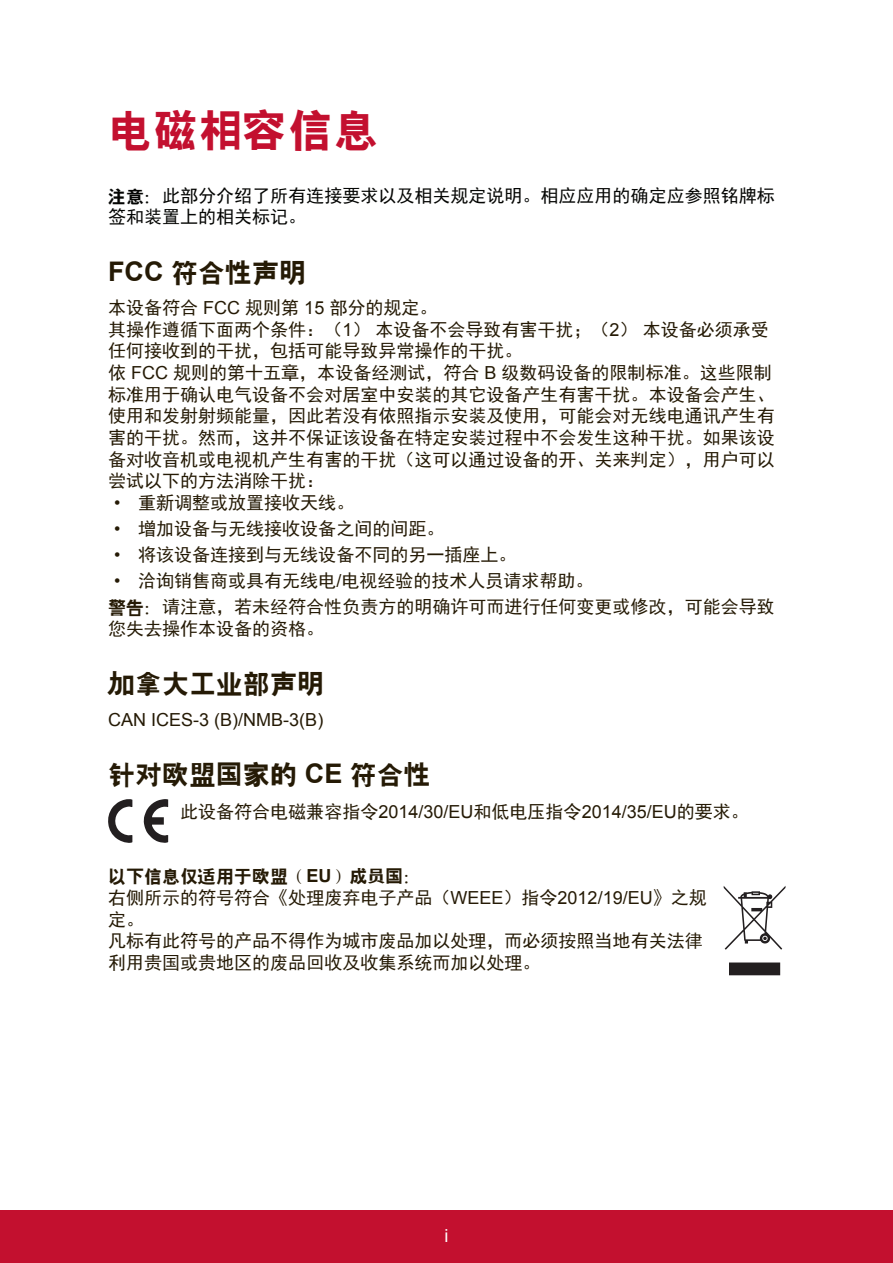
<style>
.page{position:relative;width:893px;height:1263px;background:#fff}
.page>*{position:absolute;margin:0;border:0;box-sizing:border-box;transform-origin:0 0}
.t1{font:45px "RS Cu Hei";color:#c3102f}
.t2{font:27px "RS Cu Hei";color:#251a05}
.t3{font:18px/21.6px "Sim Hei";color:#251a05}
.t4{font:18px/21.6px "Sim Hei";color:#040503}
.t5{font:18px "Arial";color:#251a05}
.t6{font:18px "RS Cu Hei";color:#251a05}
.t7{font:18px "Arial";color:#fff}
.s1{font-family:"RS Cu Hei"}
.s2{font-family:"Arial";font-weight:700}
.s3{font-family:"Arial"}
</style>
<div class="page">
<div style="left:0;top:1210px;width:892px;height:53px;background:#c3102f"></div>
<svg style="left:108px;top:799px;width:24px;height:44px"></svg>
<svg style="left:143px;top:799px;width:25px;height:44px"></svg>
<svg style="left:729px;top:962px;width:50px;height:13px"></svg>
<svg style="left:723px;top:886px;width:62px;height:63px"></svg>
<h1 class="t1" style="left:108px;top:108px;width:271px">电磁相容信息</h1>
<p class="t4" style="left:108px;top:184px;width:667px"><span class="s1">注意：</span>此部分介绍了所有连接要求以及相关规定说明。相应应用的确定应参照铭牌标签和装置上的相关标记。</p>
<h2 class="t2" style="left:108px;top:259px;width:199px"><span class="s2">FCC</span> 符合性声明</h2>
<p class="t3" style="left:108px;top:297px;width:667px">本设备符合 <span class="s3">FCC</span> 规则第 <span class="s3">15</span> 部分的规定。<br>其操作遵循下面两个条件：（<span class="s3">1</span>）本设备不会导致有害干扰；（<span class="s3">2</span>）本设备必须承受任何接收到的干扰，包括可能导致异常操作的干扰。<br>依 <span class="s3">FCC</span> 规则的第十五章，本设备经测试，符合 <span class="s3">B</span> 级数码设备的限制标准。这些限制标准用于确认电气设备不会对居室中安装的其它设备产生有害干扰。本设备会产生、使用和发射射频能量，因此若没有依照指示安装及使用，可能会对无线电通讯产生有害的干扰。然而，这并不保证该设备在特定安装过程中不会发生这种干扰。如果该设备对收音机或电视机产生有害的干扰（这可以通过设备的开、关来判定），用户可以尝试以下的方法消除干扰：</p>
<p class="t3" style="left:114px;top:491px;width:241px"><span class="s3">•</span> 重新调整或放置接收天线。</p>
<p class="t3" style="left:114px;top:518px;width:331px"><span class="s3">•</span> 增加设备与无线接收设备之间的间距。</p>
<p class="t3" style="left:114px;top:544px;width:403px"><span class="s3">•</span> 将该设备连接到与无线设备不同的另一插座上。</p>
<p class="t3" style="left:108px;top:567px;width:667px;line-height:26.1px;text-indent:6px"><span class="s3">•</span> 洽询销售商或具有无线电<span class="s3">/</span>电视经验的技术人员请求帮助。<br><span class="s1">警告：</span>请注意，若未经符合性负责方的明确许可而进行任何变更或修改，可能会导致</p>
<p class="t3" style="left:108px;top:617px;width:218px">您失去操作本设备的资格。</p>
<h2 class="t2" style="left:108px;top:670px;width:217px">加拿大工业部声明</h2>
<p class="t5" style="left:108px;top:708px;width:217px">CAN ICES-3 (B)/NMB-3(B)</p>
<h2 class="t2" style="left:108px;top:762px;width:324px">针对欧盟国家的 <span class="s2">CE</span> 符合性</h2>
<p class="t3" style="left:180px;top:800px;width:570px">此设备符合电磁兼容指令<span class="s3">2014/30/EU</span>和低电压指令<span class="s3">2014/35/EU</span>的要求。</p>
<p class="t6" style="left:108px;top:868px;width:315px">以下信息仅适用于欧盟（<span class="s2">EU</span>）成员国：</p>
<p class="t3" style="left:108px;top:886px;width:600px">右侧所示的符号符合《处理废弃电子产品（<span class="s3">WEEE</span>）指令<span class="s3">2012/19/EU</span>》之规定。<br>凡标有此符号的产品不得作为城市废品加以处理，而必须按照当地有关法律利用贵国或贵地区的废品回收及收集系统而加以处理。</p>
<p class="t7" style="left:444px;top:1223px;width:5px">i</p>
</div>
